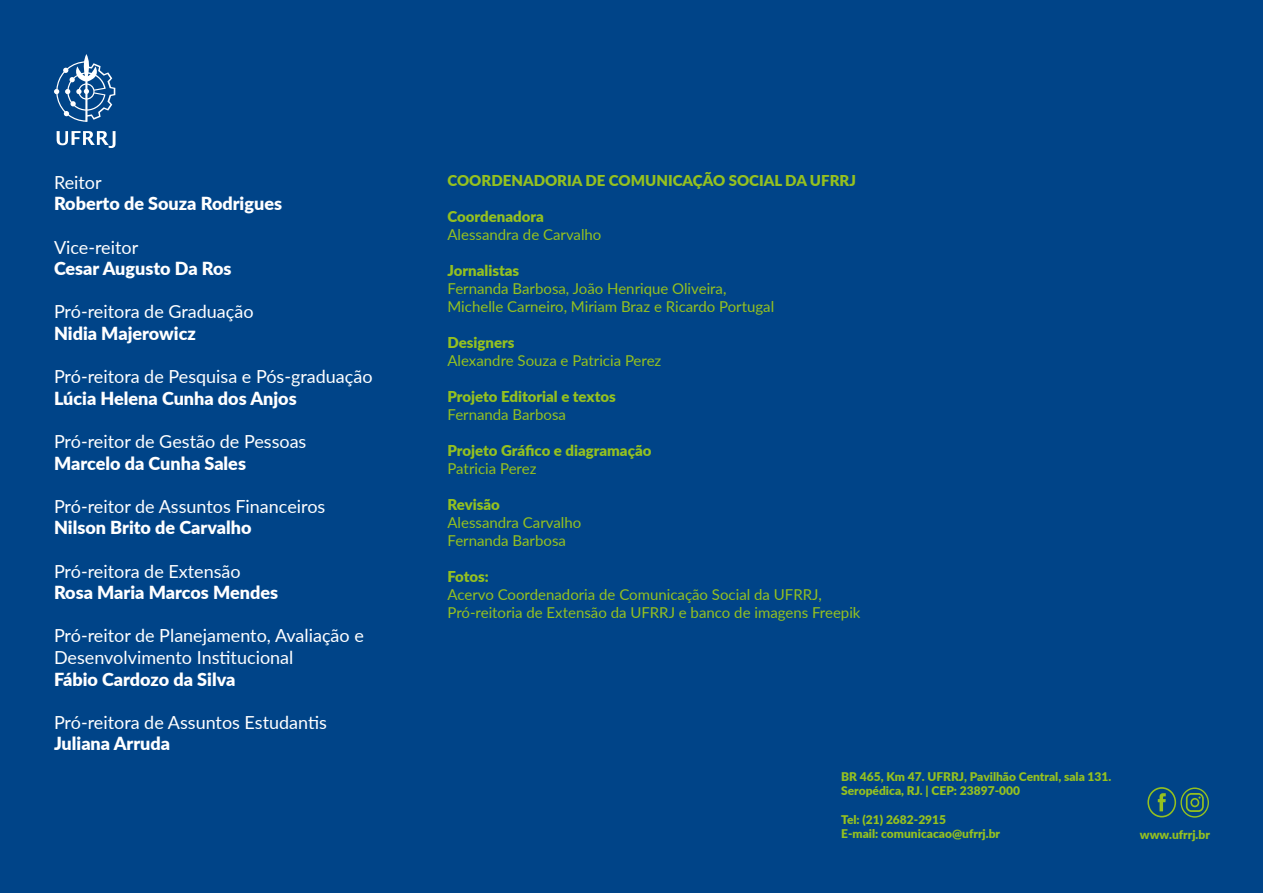
<style>
.page{position:relative;width:1263px;height:893px;background:#048}
.page>*{position:absolute;margin:0;border:0;box-sizing:border-box;transform-origin:0 0}
.t1{font:18px/21.6px "Lato";color:#fff}
.t2{font:900 18px "Lato";color:#fff}
.t3{font:15px/18px "Lato";color:#95c11f}
.t4{font:900 15px "Lato";color:#95c11f}
.t5{font:900 12px/14.4px "Lato";color:#95c11f}
</style>
<div class="page">
<svg style="left:57px;top:131px;width:59px;height:17px"></svg>
<svg style="left:54px;top:54px;width:62px;height:68px"></svg>
<svg style="left:1147px;top:787px;width:62px;height:31px"></svg>
<p class="t1" style="left:54px;top:171px;width:49px">Reitor</p>
<p class="t2" style="left:54px;top:190px;width:230px">Roberto de Souza Rodrigues</p>
<p class="t1" style="left:54px;top:236px;width:86px">Vice-reitor</p>
<p class="t2" style="left:54px;top:255px;width:179px">Cesar Augusto Da Ros</p>
<p class="t1" style="left:54px;top:300px;width:201px">Pró-reitora de Graduação</p>
<p class="t2" style="left:54px;top:320px;width:143px">Nidia Majerowicz</p>
<p class="t1" style="left:54px;top:365px;width:320px">Pró-reitora de Pesquisa e Pós-graduação</p>
<p class="t2" style="left:54px;top:385px;width:244px">Lúcia Helena Cunha dos Anjos</p>
<p class="t1" style="left:54px;top:430px;width:254px">Pró-reitor de Gestão de Pessoas</p>
<p class="t2" style="left:54px;top:450px;width:194px">Marcelo da Cunha Sales</p>
<p class="t1" style="left:54px;top:495px;width:273px">Pró-reitor de Assuntos Financeiros</p>
<p class="t2" style="left:54px;top:514px;width:199px">Nilson Brito de Carvalho</p>
<p class="t1" style="left:54px;top:560px;width:188px">Pró-reitora de Extensão</p>
<p class="t2" style="left:54px;top:579px;width:226px">Rosa Maria Marcos Mendes</p>
<p class="t1" style="left:54px;top:624px;width:311px">Pró-reitor de Planejamento, Avaliação e<br>Desenvolvimento Institucional</p>
<p class="t2" style="left:54px;top:666px;width:183px">Fábio Cardozo da Silva</p>
<p class="t1" style="left:54px;top:711px;width:274px">Pró-reitora de Assuntos Estudantis</p>
<p class="t2" style="left:54px;top:730px;width:118px">Juliana Arruda</p>
<p class="t4" style="left:447px;top:169px;width:410px">COORDENADORIA DE COMUNICAÇÃO SOCIAL DA UFRRJ</p>
<p class="t4" style="left:447px;top:205px;width:98px">Coordenadora</p>
<p class="t3" style="left:447px;top:225px;width:155px">Alessandra de Carvalho</p>
<p class="t4" style="left:447px;top:259px;width:73px">Jornalistas</p>
<p class="t3" style="left:447px;top:279px;width:328px">Fernanda Barbosa, João Henrique Oliveira,<br>Michelle Carneiro, Miriam Braz e Ricardo Portugal</p>
<p class="t4" style="left:447px;top:331px;width:69px">Designers</p>
<p class="t3" style="left:447px;top:351px;width:215px">Alexandre Souza e Patricia Perez</p>
<p class="t4" style="left:447px;top:385px;width:170px">Projeto Editorial e textos</p>
<p class="t3" style="left:447px;top:405px;width:120px">Fernanda Barbosa</p>
<p class="t4" style="left:447px;top:439px;width:205px">Projeto Gráfico e diagramação</p>
<p class="t3" style="left:447px;top:459px;width:91px">Patricia Perez</p>
<p class="t4" style="left:447px;top:493px;width:54px">Revisão</p>
<p class="t3" style="left:447px;top:513px;width:135px">Alessandra Carvalho<br>Fernanda Barbosa</p>
<p class="t4" style="left:447px;top:565px;width:43px">Fotos:</p>
<p class="t3" style="left:447px;top:585px;width:415px">Acervo Coordenadoria de Comunicação Social da UFRRJ,<br>Pró-reitoria de Extensão da UFRRJ e banco de imagens Freepik</p>
<p class="t5" style="left:841px;top:769px;width:272px">BR 465, Km 47. UFRRJ, Pavilhão Central, sala 131.<br>Seropédica, RJ. | CEP: 23897-000</p>
<p class="t5" style="left:841px;top:812px;width:161px">Tel: (21) 2682-2915<br>E-mail: comunicacao@ufrrj.br</p>
<p class="t5" style="left:1140px;top:827px;width:71px">www.ufrrj.br</p>
</div>
